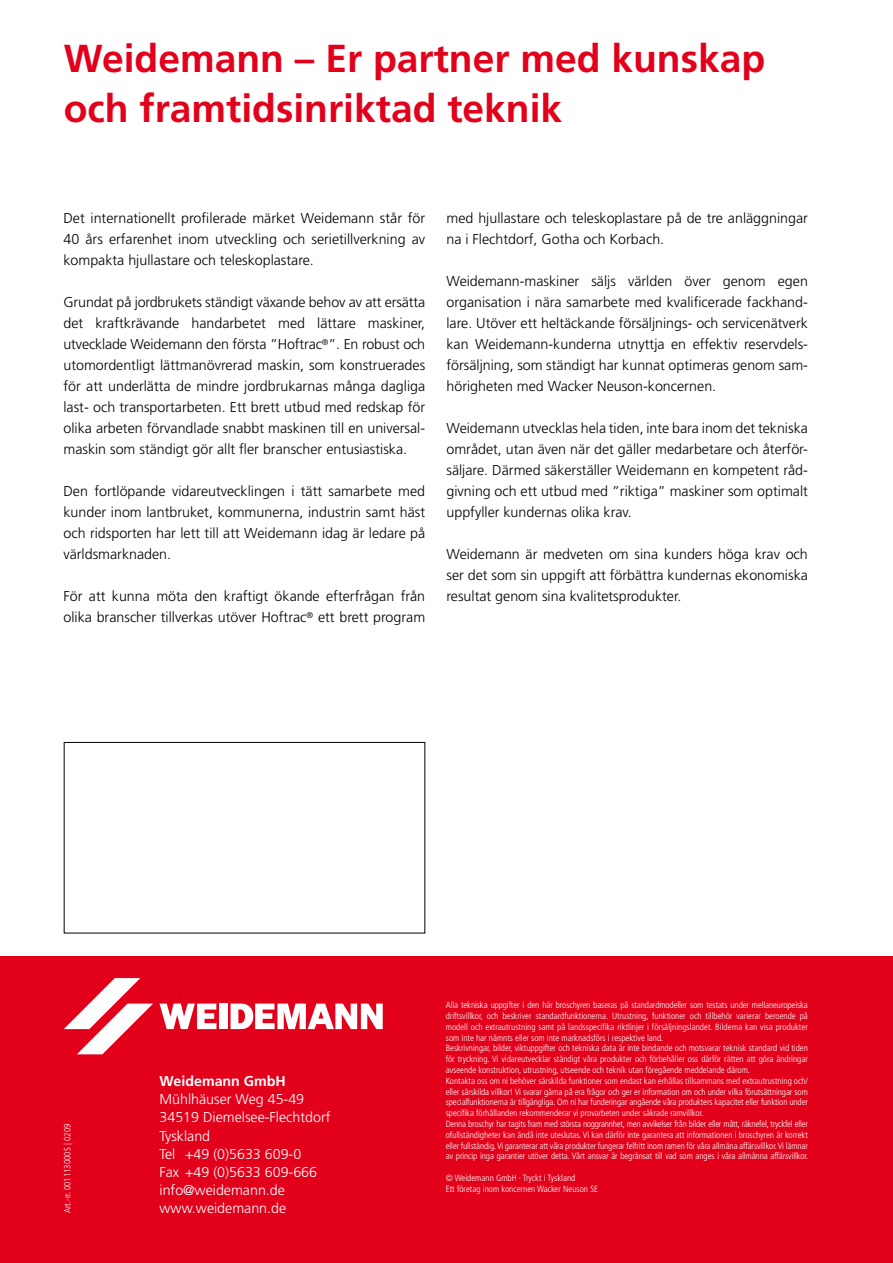
<style>
.page{position:relative;width:893px;height:1263px;background:#fff}
.page>*{position:absolute;margin:0;border:0;box-sizing:border-box;transform-origin:0 0}
.t1{font:700 39px/50.6px "Frutiger LT";color:#e2001a}
.t2{font:300 14.25px/21px "Frutiger LT";color:#000;text-align:justify}
.t3{font:300 14.25px/18.1px "Frutiger LT";color:#fff}
.t4{font:700 14.25px "Frutiger LT";color:#fff}
.t5{font:300 condensed 9px/10.8px "Frutiger LT";color:#fff}
</style>
<div class="page">
<div style="left:0;top:957px;width:893px;height:306px;background:#e2001a"></div>
<div style="left:64px;top:742px;width:361px;height:191px;border:1px solid #000"></div>
<svg style="left:64px;top:978px;width:89px;height:76px"></svg>
<div style="left:219px;top:1003px;width:8px;height:26px;background:#fff"></div>
<svg style="left:231px;top:1003px;width:151px;height:26px"></svg>
<svg style="left:160px;top:1003px;width:56px;height:26px"></svg>
<h1 class="t1" style="left:64px;top:33px;width:703px">Weidemann – Er partner med kunskap och framtidsinriktad teknik</h1>
<p class="t2" style="left:63px;top:208px;width:363px">Det internationellt profilerade märket Weidemann står för 40 års erfarenhet inom utveckling och serietillverkning av kompakta hjullastare och teleskoplastare.</p>
<p class="t2" style="left:63px;top:292px;width:363px">Grundat på jordbrukets ständigt växande behov av att ersätta det kraftkrävande handarbetet med lättare maskiner, utvecklade Weidemann den första ”Hoftrac<sup>®</sup>”. En robust och utomordentligt lättmanövrerad maskin, som konstruerades för att underlätta de mindre jordbrukarnas många dagliga last- och transportarbeten. Ett brett utbud med redskap för olika arbeten förvandlade snabbt maskinen till en universal&shy;maskin som ständigt gör allt fler branscher entusiastiska.</p>
<p class="t2" style="left:63px;top:481px;width:363px">Den fortlöpande vidareutvecklingen i tätt samarbete med kunder inom lantbruket, kommunerna, industrin samt häst och ridsporten har lett till att Weidemann idag är ledare på världsmarknaden.</p>
<p class="t2" style="left:63px;top:586px;width:363px">För att kunna möta den kraftigt ökande efterfrågan från olika branscher tillverkas utöver Hoftrac<sup>®</sup> ett brett program</p>
<p class="t2" style="left:446px;top:208px;width:363px">med hjullastare och teleskoplastare på de tre anläggningar na i Flechtdorf, Gotha och Korbach.</p>
<p class="t2" style="left:446px;top:271px;width:363px">Weidemann-maskiner säljs världen över genom egen organisation i nära samarbete med kvalificerade fackhand&shy;lare. Utöver ett heltäckande försäljnings- och servicenätverk kan Weidemann-kunderna utnyttja en effektiv reservdels&shy;försäljning, som ständigt har kunnat optimeras genom sam&shy;hörigheten med Wacker Neuson-koncernen.</p>
<p class="t2" style="left:446px;top:418px;width:363px">Weidemann utvecklas hela tiden, inte bara inom det tekniska området, utan även när det gäller medarbetare och återför&shy;säljare. Därmed säkerställer Weidemann en kompetent råd&shy;givning och ett utbud med ”riktiga” maskiner som optimalt uppfyller kundernas olika krav.</p>
<p class="t2" style="left:446px;top:544px;width:363px">Weidemann är medveten om sina kunders höga krav och ser det som sin uppgift att förbättra kundernas ekonomiska resultat genom sina kvalitetsprodukter.</p>
<p class="t5" style="left:62px;top:1213px;width:91px;rotate:-90deg">Art.-rr. 001113000S | 0209</p>
<p class="t4" style="left:159px;top:1073px;width:128px">Weidemann GmbH</p>
<p class="t3" style="left:159px;top:1090px;width:173px">Mühlhäuser Weg 45-49<br>34519 Diemelsee-Flechtdorf<br>Tyskland<br>Tel +49 (0)5633 609-0<br>Fax +49 (0)5633 609-666 info@weidemann.de</p>
<p class="t3" style="left:159px;top:1199px;width:128px">www.weidemann.de</p>
<p class="t5" style="left:446px;top:1000px;width:364px">Alla tekniska uppgifter i den här broschyren baseras på standardmodeller som testats under mellaneuropeiska driftsvillkor, och beskriver standardfunktionerna. Utrustning, funktioner och tillbehör varierar beroende på modell och extrautrustning samt på landsspecifika riktlinjer i försäljningslandet. Bilderna kan visa produkter som inte har nämnts eller som inte marknadsförs i respektive land.<br>Beskrivningar, bilder, viktuppgifter och tekniska data är inte bindande och motsvarar teknisk standard vid tiden för tryckning. Vi vidareutvecklar ständigt våra produkter och förbehåller oss därför rätten att göra ändringar avseende konstruktion, utrustning, utseende och teknik utan föregående meddelande därom.<br>Kontakta oss om ni behöver särskilda funktioner som endast kan erhållas tillsammans med extrautrustning och/ eller särskilda villkor! Vi svarar gärna på era frågor och ger er information om och under vilka förutsättningar som specialfunktionerna är tillgängliga. Om ni har funderingar angående våra produkters kapacitet eller funktion under specifi ka förhållanden rekommenderar vi provarbeten under säkrade ramvillkor.<br>Denna broschyr har tagits fram med största noggrannhet, men avvikelser från bilder eller mått, räknefel, tryckfel eller ofullständigheter kan ändå inte uteslutas. Vi kan därför inte garantera att informationen i broschyren är korrekt eller fullständig. Vi garanterar att våra produkter fungerar felfritt inom ramen för våra allmäna affärsvillkor. Vi lämnar av princip inga garantier utöver detta. Vårt ansvar är begränsat till vad som anges i våra allmänna affärsvillkor.</p>
<p class="t5" style="left:446px;top:1172px;width:154px">© Weidemann GmbH · Tryckt i Tyskland<br>Ett företag inom koncernen Wacker Neuson SE</p>
</div>
